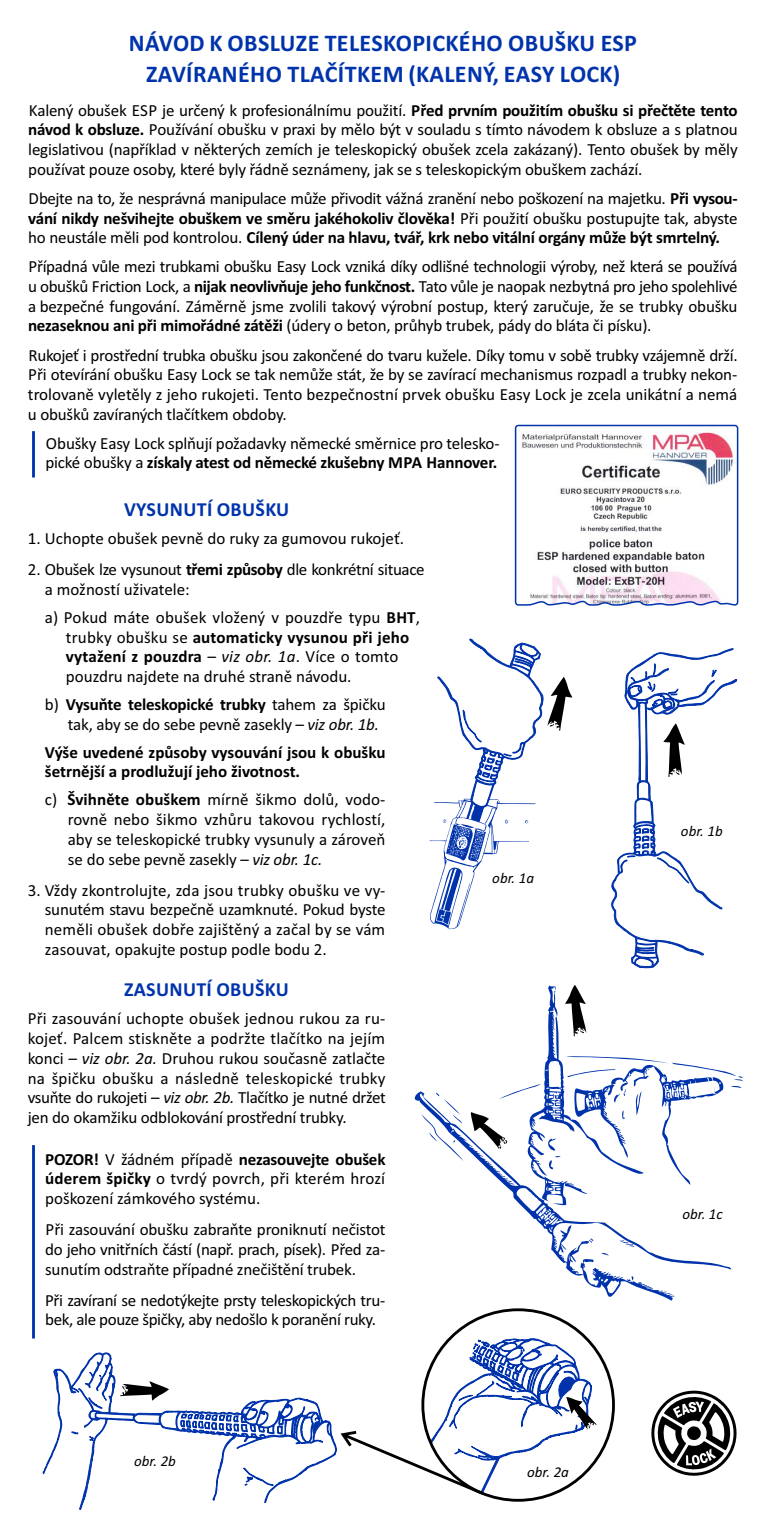
<style>
.page{position:relative;width:766px;height:1531px;background:#fff}
.page>*{position:absolute;margin:0;border:0;box-sizing:border-box;transform-origin:0 0}
.t1{font:700 24px/30.4px "Calibri";letter-spacing:.015em;color:#0033ab;text-align:center}
.t2{font:700 20px "Calibri";letter-spacing:.015em;color:#0033ab}
.t3{font:17px/19.8px "Calibri";letter-spacing:-.01em;color:#000;text-align:justify}
.t4{font:700 17px/19.8px "Calibri";color:#000}
.t5{font:italic 15px "Calibri";color:#000}
.s1{font-weight:700}
.s2{font-style:italic}
</style>
<div class="page">
<svg style="left:514px;top:424px;width:225px;height:182px"></svg>
<svg style="left:32px;top:1338px;width:306px;height:172px"></svg>
<svg style="left:120px;top:1381px;width:49px;height:19px"></svg>
<svg style="left:340px;top:1326px;width:256px;height:169px"></svg>
<svg style="left:414px;top:985px;width:328px;height:316px"></svg>
<svg style="left:688px;top:1080px;width:26px;height:17px"></svg>
<svg style="left:548px;top:1064px;width:12px;height:22px"></svg>
<svg style="left:517px;top:1188px;width:24px;height:23px"></svg>
<svg style="left:572px;top:648px;width:166px;height:321px"></svg>
<svg style="left:663px;top:723px;width:21px;height:55px"></svg>
<svg style="left:429px;top:638px;width:143px;height:291px"></svg>
<svg style="left:651px;top:1390px;width:86px;height:86px"></svg>
<hr style="left:32px;top:1145px;width:3px;height:193px;background:#0033ab">
<hr style="left:32px;top:431px;width:3px;height:46px;background:#0033ab">
<h1 class="t1" style="left:129px;top:30px;width:509px">NÁVOD K OBSLUZE TELESKOPICKÉHO OBUŠKU ESP<br>ZAVÍRANÉHO TLAČÍTKEM (KALENÝ, EASY LOCK)</h1>
<p class="t3" style="left:28px;top:101px;width:710px">Kalený obušek ESP je určený k profesionálnímu použití. <span class="s1">Před prvním použitím obušku si přečtěte tento návod k obsluze.</span> Používání obušku v praxi by mělo být v souladu s tímto návodem k obsluze a s platnou legislativou (například v některých zemích je teleskopický obušek zcela zakázaný). Tento obušek by měly používat pouze osoby, které byly řádně seznámeny, jak se s teleskopickým obuškem zachází.</p>
<p class="t3" style="left:28px;top:190px;width:710px">Dbejte na to, že nesprávná manipulace může přivodit vážná zranění nebo poškození na majetku. <span class="s1">Při vysou&shy;vání nikdy nešvihejte obuškem ve směru jakéhokoliv člověka!</span> Při použití obušku postupujte tak, abyste ho neustále měli pod kontrolou. <span class="s1">Cílený úder na hlavu, tvář, krk nebo vitální orgány může být smrtelný.</span></p>
<p class="t3" style="left:28px;top:258px;width:711px">Případná vůle mezi trubkami obušku Easy Lock vzniká díky odlišné technologii výroby, než která se používá u obušků Friction Lock, a <span class="s1">nijak neovlivňuje jeho funkčnost.</span> Tato vůle je naopak nezbytná pro jeho spolehlivé a bezpečné fungování. Záměrně jsme zvolili takový výrobní postup, který zaručuje, že se trubky obušku <span class="s1">nezaseknou ani při mimořádné zátěži</span> (údery o beton, průhyb trubek, pády do bláta či písku).</p>
<p class="t3" style="left:28px;top:346px;width:711px">Rukojeť i prostřední trubka obušku jsou zakončené do tvaru kužele. Díky tomu v sobě trubky vzájemně drží.<br>Při otevírání obušku Easy Lock se tak nemůže stát, že by se zavírací mechanismus rozpadl a trubky nekon&shy;trolovaně vyletěly z jeho rukojeti. Tento bezpečnostní prvek obušku Easy Lock je zcela unikátní a nemá u obušků zavíraných tlačítkem obdoby.</p>
<p class="t3" style="left:45px;top:435px;width:455px">Obušky Easy Lock splňují požadavky německé směrnice pro telesko&shy;pické obušky a <span class="s1">získaly atest od německé zkušebny MPA Hannover.</span></p>
<p class="t2" style="left:124px;top:501px;width:167px">VYSUNUTÍ OBUŠKU</p>
<p class="t3" style="left:28px;top:530px;width:378px">1. Uchopte obušek pevně do ruky za gumovou rukojeť.</p>
<p class="t3" style="left:45px;top:561px;width:381px;text-indent:-17px">2. Obušek lze vysunout <span class="s1">třemi způsoby</span> dle konkrétní situace a možností uživatele:</p>
<p class="t3" style="left:66px;top:609px;width:355px;text-align:left;text-indent:-21px">a) Pokud máte obušek vložený v pouzdře typu <span class="s1">BHT</span>, trubky obušku se <span class="s1">automaticky vysunou při jeho vytažení z pouzdra</span> <span class="s2">– viz obr. 1a</span>. Více o tomto pouzdru najdete na druhé straně návodu.</p>
<p class="t3" style="left:68px;top:696px;width:319px;text-indent:-23px">b) <span class="s1">Vysuňte teleskopické trubky</span> tahem za špičku tak, aby se do sebe pevně zasekly <span class="s2">– viz obr. 1b.</span></p>
<p class="t4" style="left:45px;top:743px;width:342px">Výše uvedené způsoby vysouvání jsou k obušku šetrnější a prodlužují jeho životnost.</p>
<p class="t3" style="left:68px;top:791px;width:319px;text-indent:-23px">c) <span class="s1">Švihněte obuškem</span> mírně šikmo dolů, vodo&shy;rovně nebo šikmo vzhůru takovou rychlostí, aby se teleskopické trubky vysunuly a zároveň se do sebe pevně zasekly – <span class="s2">viz obr. 1c.</span></p>
<p class="t3" style="left:45px;top:881px;width:342px;text-indent:-17px">3. Vždy zkontrolujte, zda jsou trubky obušku ve vy&shy;sunutém stavu bezpečně uzamknuté. Pokud byste neměli obušek dobře zajištěný a začal by se vám zasouvat, opakujte postup podle bodu 2.</p>
<p class="t2" style="left:124px;top:981px;width:166px">ZASUNUTÍ OBUŠKU</p>
<p class="t3" style="left:28px;top:1010px;width:359px">Při zasouvání uchopte obušek jednou rukou za ru&shy;kojeť. Palcem stiskněte a podržte tlačítko na jejím konci <span class="s2">– viz obr. 2a.</span> Druhou rukou současně zatlačte na špičku obušku a následně teleskopické trubky vsuňte do rukojeti – <span class="s2">viz obr. 2b.</span> Tlačítko je nutné držet jen do okamžiku odblokování prostřední trubky.</p>
<p class="t3" style="left:45px;top:1150px;width:342px"><span class="s1">POZOR!</span> V žádném případě <span class="s1">nezasouvejte obušek úderem špičky</span> o tvrdý povrch, při kterém hrozí poškození zámkového systému.</p>
<p class="t3" style="left:45px;top:1221px;width:342px">Při zasouvání obušku zabraňte proniknutí nečistot do jeho vnitřních částí (např. prach, písek). Před za&shy;sunutím odstraňte případné znečištění trubek.</p>
<p class="t3" style="left:45px;top:1291px;width:341px">Při zavíraní se nedotýkejte prsty teleskopických tru&shy;bek, ale pouze špičky, aby nedošlo k poranění ruky.</p>
<p class="t5" style="left:680px;top:825px;width:43px">obr. 1b</p>
<p class="t5" style="left:492px;top:872px;width:43px">obr. 1a</p>
<p class="t5" style="left:682px;top:1207px;width:42px">obr. 1c</p>
<p class="t5" style="left:134px;top:1455px;width:43px">obr. 2b</p>
<p class="t5" style="left:527px;top:1466px;width:43px">obr. 2a</p>
</div>
